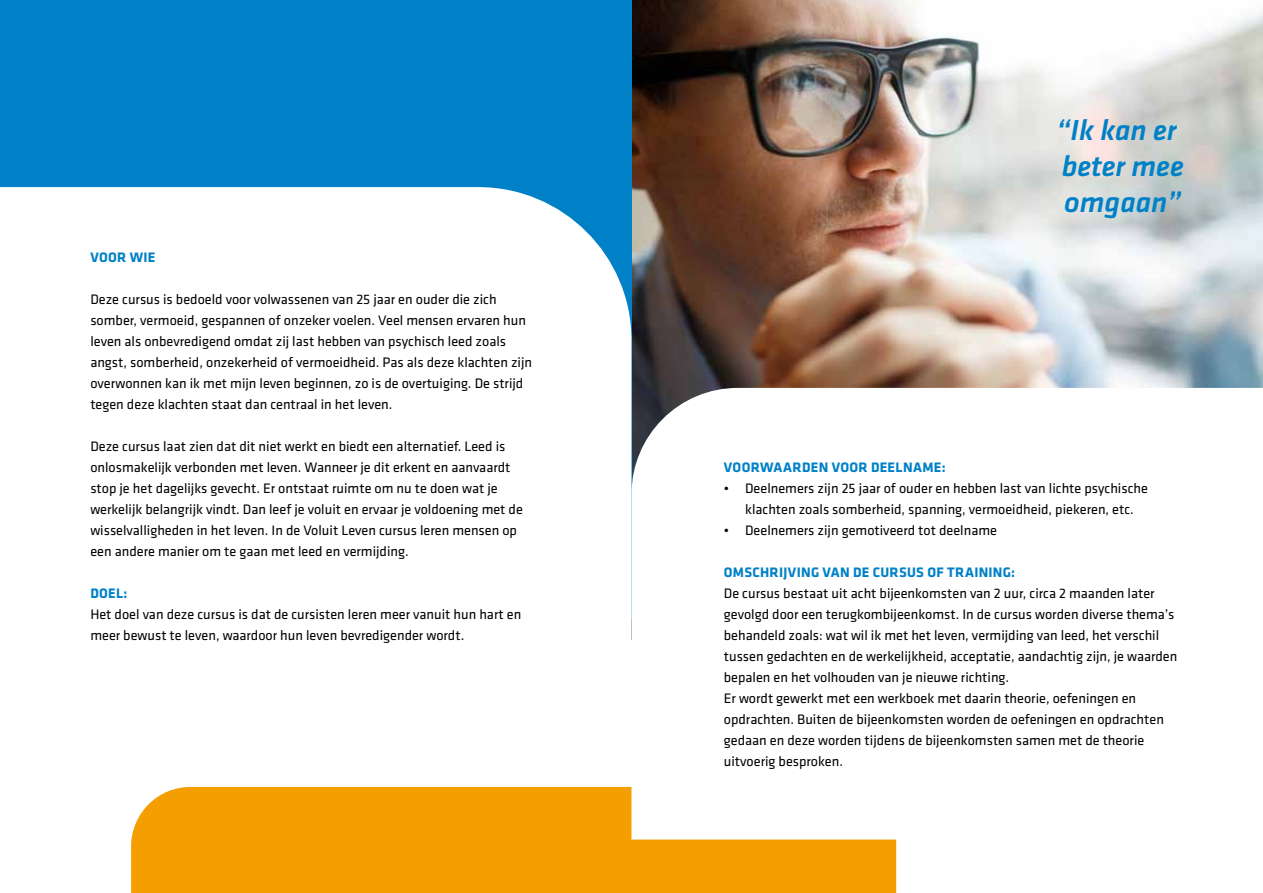
<style>
.page{position:relative;width:1263px;height:893px;background:#fff}
.page>*{position:absolute;margin:0;border:0;box-sizing:border-box;transform-origin:0 0}
.t1{font:italic 500 30px/36px "Klavika Basic";color:#0081c7}
.t2{font:14.25px/21px "Klavika Basic";color:#000}
.t3{font:700 14.25px "Klavika Basic";letter-spacing:.02em;color:#0081c7}
</style>
<div class="page">
<img style="left:631px;top:0;width:632px;height:388px">
<div style="left:0;top:0;width:631px;height:619px;background:#0081c7"></div>
<div style="left:0;top:187px;width:631px;height:600px;background:#fff"></div>
<div style="left:131px;top:787px;width:765px;height:106px;background:#f49e00"></div>
<svg style="left:631px;top:388px;width:266px;height:452px"></svg>
<p class="t3" style="left:90px;top:247px;width:67px">VOOR WIE</p>
<p class="t2" style="left:90px;top:288px;width:443px">Deze cursus is bedoeld voor volwassenen van 25 jaar en ouder die zich somber, vermoeid, gespannen of onzeker voelen. Veel mensen ervaren hun leven als onbevredigend omdat zij last hebben van psychisch leed zoals angst, somberheid, onzekerheid of vermoeidheid. Pas als deze klachten zijn overwonnen kan ik met mijn leven beginnen, zo is de overtuiging. De strijd tegen deze klachten staat dan centraal in het leven.</p>
<p class="t2" style="left:90px;top:435px;width:434px">Deze cursus laat zien dat dit niet werkt en biedt een alternatief. Leed is onlosmakelijk verbonden met leven. Wanneer je dit erkent en aanvaardt stop je het dagelijks gevecht. Er ontstaat ruimte om nu te doen wat je werkelijk belangrijk vindt. Dan leef je voluit en ervaar je voldoening met de wisselvalligheden in het leven. In de Voluit Leven cursus leren mensen op een andere manier om te gaan met leed en vermijding.</p>
<p class="t3" style="left:90px;top:583px;width:39px">DOEL:</p>
<p class="t2" style="left:90px;top:603px;width:432px">Het doel van deze cursus is dat de cursisten leren meer vanuit hun hart en meer bewust te leven, waardoor hun leven bevredigender wordt.</p>
<h1 class="t1" style="left:1056px;top:112px;width:129px">“Ik kan er beter mee omgaan”</h1>
<p class="t3" style="left:724px;top:457px;width:223px">VOORWAARDEN VOOR DEELNAME:</p>
<p class="t2" style="left:724px;top:477px;width:426px;text-align:center">• Deelnemers zijn 25 jaar of ouder en hebben last van lichte psychische klachten zoals somberheid, spanning, vermoeidheid, piekeren, etc.</p>
<p class="t2" style="left:724px;top:519px;width:275px">• Deelnemers zijn gemotiveerd tot deelname</p>
<p class="t3" style="left:724px;top:562px;width:293px">OMSCHRIJVING VAN DE CURSUS OF TRAINING:</p>
<p class="t2" style="left:724px;top:582px;width:455px">De cursus bestaat uit acht bijeenkomsten van 2 uur, circa 2 maanden later gevolgd door een terugkombijeenkomst. In de cursus worden diverse thema’s behandeld zoals: wat wil ik met het leven, vermijding van leed, het verschil tussen gedachten en de werkelijkheid, acceptatie, aandachtig zijn, je waarden bepalen en het volhouden van je nieuwe richting.<br>Er wordt gewerkt met een werkboek met daarin theorie, oefeningen en opdrachten. Buiten de bijeenkomsten worden de oefeningen en opdrachten gedaan en deze worden tijdens de bijeenkomsten samen met de theorie uitvoerig besproken.</p>
</div>
